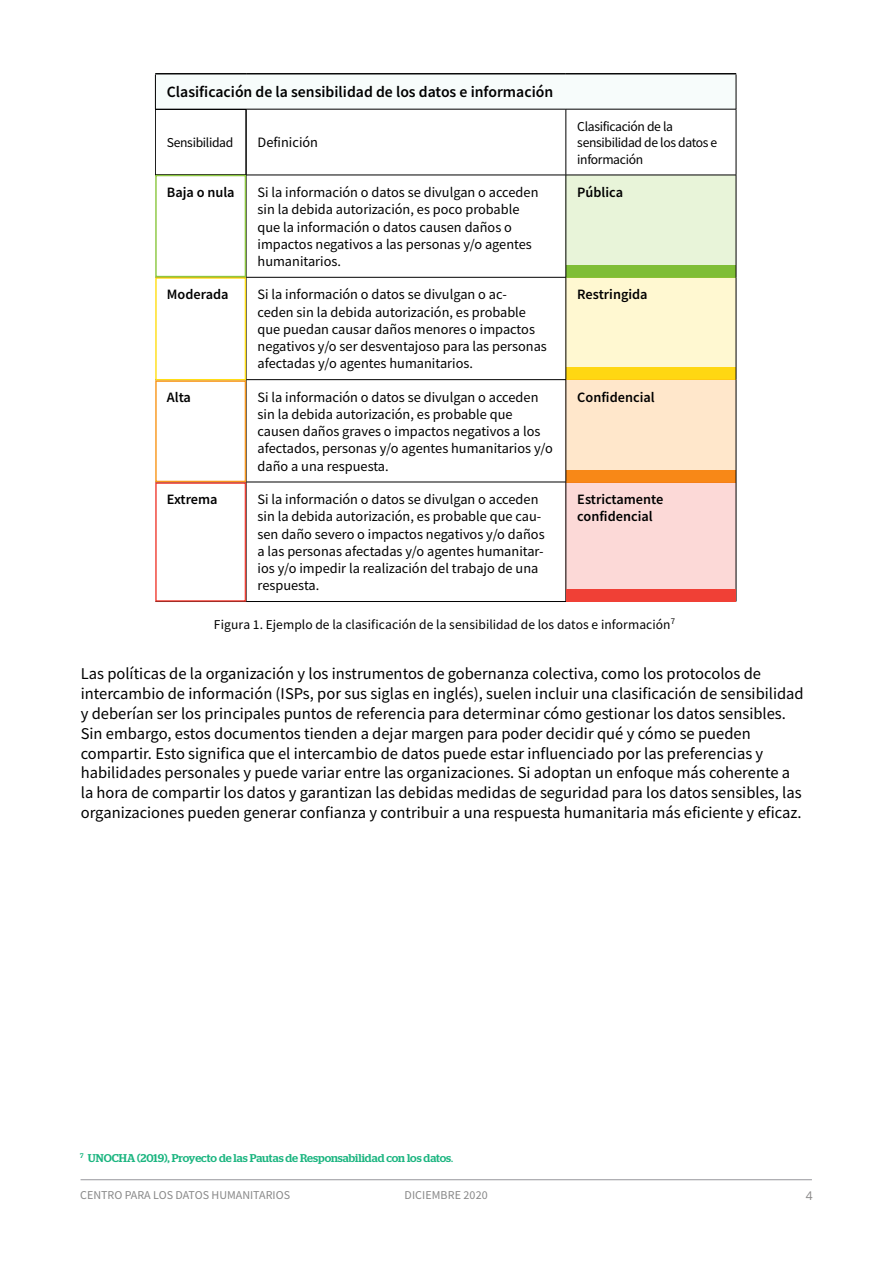
<style>
.page{position:relative;width:893px;height:1263px;background:#fff}
.page>*{position:absolute;margin:0;border:0;box-sizing:border-box;transform-origin:0 0}
.t1{font:16.5px/19.8px "Source Sans Pro";color:#000}
.t2{font:600 15.75px "Source Sans Pro";color:#000}
.t3{font:14.25px/17.1px "Source Sans Pro";color:#000}
.t4{font:600 14.25px/17.1px "Source Sans Pro";color:#000}
.t5{font:13.65px/16.4px "Source Sans Pro";letter-spacing:-.025em;color:#000}
.t6{font:13.5px "Source Sans Pro";letter-spacing:.005em;color:#000}
.t7{font:12px "Source Sans Pro";color:#888}
.t8{font:12px "Open Sans";color:#888787}
.t9{font:500 11.25px "Stag";letter-spacing:-.005em;color:#1bb580}
.s1{font-weight:400}
</style>
<div class="page">
<hr style="left:81px;top:1179px;width:731px;height:1px;background:#96969c">
<div style="left:155px;top:74px;width:581px;height:35px;background:#f7fcfb"></div>
<div style="left:566px;top:175px;width:170px;height:102px;background:#e8f4d9"></div>
<div style="left:566px;top:277px;width:170px;height:103px;background:#fff8d1"></div>
<div style="left:566px;top:380px;width:170px;height:102px;background:#ffe7cb"></div>
<div style="left:566px;top:482px;width:170px;height:119px;background:#fcd9d7"></div>
<hr style="left:246px;top:109px;width:1px;height:66px;background:#000">
<hr style="left:736px;top:74px;width:1px;height:35px;background:#000">
<hr style="left:246px;top:175px;width:320px;height:1px;background:#000">
<hr style="left:566px;top:175px;width:1px;height:102px;background:#000">
<hr style="left:246px;top:277px;width:320px;height:1px;background:#000">
<hr style="left:566px;top:277px;width:1px;height:102px;background:#000">
<hr style="left:246px;top:379px;width:320px;height:1px;background:#000">
<hr style="left:566px;top:380px;width:1px;height:102px;background:#000">
<hr style="left:246px;top:482px;width:320px;height:1px;background:#000">
<hr style="left:566px;top:482px;width:1px;height:119px;background:#000">
<hr style="left:246px;top:601px;width:320px;height:1px;background:#000">
<hr style="left:736px;top:175px;width:1px;height:102px;background:#000">
<hr style="left:736px;top:277px;width:1px;height:103px;background:#000">
<hr style="left:736px;top:380px;width:1px;height:102px;background:#000">
<hr style="left:736px;top:482px;width:1px;height:119px;background:#000">
<hr style="left:246px;top:175px;width:1px;height:102px;background:#000">
<hr style="left:246px;top:277px;width:1px;height:102px;background:#000">
<hr style="left:246px;top:380px;width:1px;height:102px;background:#000">
<hr style="left:246px;top:482px;width:1px;height:119px;background:#000">
<hr style="left:566px;top:109px;width:1px;height:66px;background:#000">
<hr style="left:736px;top:109px;width:1px;height:66px;background:#000">
<hr style="left:566px;top:175px;width:170px;height:1px;background:#000">
<hr style="left:155px;top:73px;width:91px;height:1px;background:#000">
<hr style="left:246px;top:73px;width:320px;height:1px;background:#000">
<hr style="left:566px;top:73px;width:170px;height:1px;background:#000">
<hr style="left:155px;top:74px;width:1px;height:35px;background:#000">
<hr style="left:246px;top:109px;width:320px;height:1px;background:#000">
<hr style="left:566px;top:109px;width:170px;height:1px;background:#000">
<div style="left:566px;top:265px;width:169px;height:13px;background:#7fbe36"></div>
<div style="left:566px;top:367px;width:170px;height:12px;background:#ffd712"></div>
<div style="left:566px;top:470px;width:170px;height:13px;background:#f88817"></div>
<div style="left:566px;top:589px;width:169px;height:13px;background:#f04036"></div>
<div style="left:155px;top:175px;width:91px;height:102px;border:1px solid #8cc740"></div>
<div style="left:155px;top:277px;width:91px;height:103px;border:1px solid #ffde17"></div>
<div style="left:155px;top:380px;width:91px;height:102px;border:1px solid #f8971d"></div>
<div style="left:155px;top:482px;width:91px;height:120px;border:1px solid #f04036"></div>
<div style="left:155px;top:109px;width:91px;height:66px;border:1px solid #000"></div>
<p class="t2" style="left:167px;top:81px;width:388px">Clasificación de la sensibilidad de los datos e información</p>
<p class="t5" style="left:167px;top:134px;width:68px">Sensibilidad</p>
<p class="t3" style="left:258px;top:134px;width:62px">Definición</p>
<p class="t5" style="left:577px;top:118px;width:141px">Clasificación de la sensibilidad de los datos e información</p>
<p class="t4" style="left:167px;top:184px;width:69px">Baja o nula</p>
<p class="t3" style="left:258px;top:184px;width:282px">Si la información o datos se divulgan o acceden sin la debida autorización, es poco probable que la información o datos causen daños o impactos negativos a las personas y/o agentes humanitarios.</p>
<p class="t4" style="left:577px;top:184px;width:47px">Pública</p>
<p class="t4" style="left:167px;top:286px;width:63px">Moderada</p>
<p class="t3" style="left:258px;top:286px;width:291px">Si la información o datos se divulgan o ac-<br>ceden sin la debida autorización, es probable que puedan causar daños menores o impactos negativos y/o ser desventajoso para las personas afectadas y/o agentes humanitarios.</p>
<p class="t4" style="left:577px;top:286px;width:72px">Restringida</p>
<p class="t4" style="left:167px;top:388px;width:26px">Alta</p>
<p class="t3" style="left:258px;top:388px;width:297px">Si la información o datos se divulgan o acceden sin la debida autorización, es probable que causen daños graves o impactos negativos a los afectados, personas y/o agentes humanitarios y/o daño a una respuesta.</p>
<p class="t4" style="left:577px;top:388px;width:79px">Confidencial</p>
<p class="t4" style="left:167px;top:491px;width:52px">Extrema</p>
<p class="t3" style="left:258px;top:491px;width:289px">Si la información o datos se divulgan o acceden sin la debida autorización, es probable que cau&shy;sen daño severo o impactos negativos y/o daños a las personas afectadas y/o agentes humanitar&shy;ios y/o impedir la realización del trabajo de una respuesta.</p>
<p class="t4" style="left:577px;top:491px;width:88px">Estrictamente confidencial</p>
<p class="t6" style="left:214px;top:616px;width:463px">Figura 1. Ejemplo de la clasificación de la sensibilidad de los datos e información<sup>7</sup></p>
<p class="t1" style="left:81px;top:664px;width:724px">Las políticas de la organización y los instrumentos de gobernanza colectiva, como los protocolos de intercambio de información (ISPs, por sus siglas en inglés), suelen incluir una clasificación de sensibilidad y deberían ser los principales puntos de referencia para determinar cómo gestionar los datos sensibles.<br>Sin embargo, estos documentos tienden a dejar margen para poder decidir qué y cómo se pueden compartir. Esto significa que el intercambio de datos puede estar influenciado por las preferencias y habilidades personales y puede variar entre las organizaciones. Si adoptan un enfoque más coherente a la hora de compartir los datos y garantizan las debidas medidas de seguridad para los datos sensibles, las organizaciones pueden generar confianza y contribuir a una respuesta humanitaria más eficiente y eficaz.</p>
<p class="t9" style="left:80px;top:1151px;width:375px"><sup>7</sup> UNOCHA (2019), Proyecto de las Pautas de Responsabilidad con los datos<span class="s1">.</span></p>
<p class="t7" style="left:80px;top:1187px;width:211px">CENTRO PARA LOS DATOS HUMANITARIOS</p>
<p class="t7" style="left:404px;top:1188px;width:85px">DICIEMBRE 2020</p>
<p class="t8" style="left:806px;top:1187px;width:8px">4</p>
</div>
